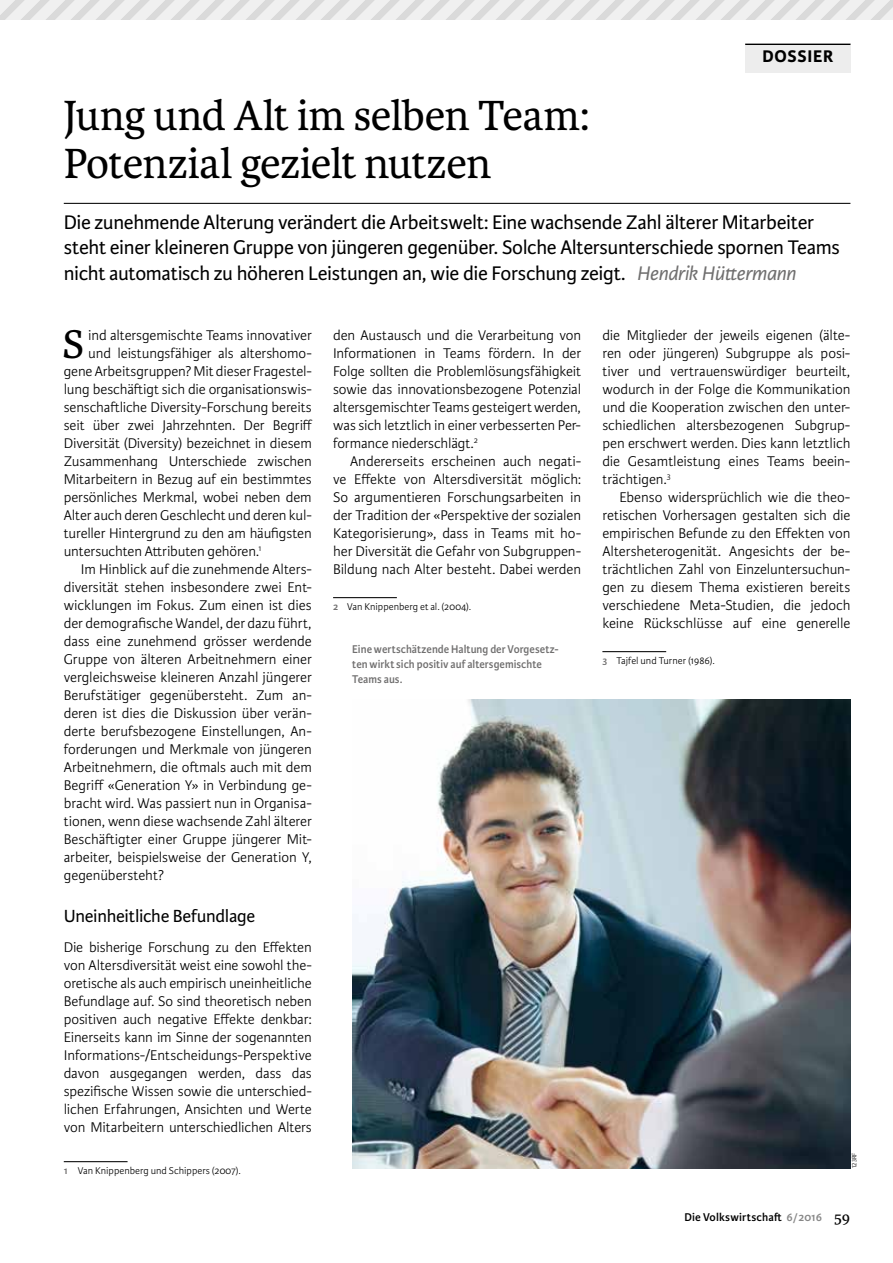
<style>
.page{position:relative;width:893px;height:1263px;background:#fff}
.page>*{position:absolute;margin:0;border:0;box-sizing:border-box;transform-origin:0 0}
.t1{font:45px/48px "Karmina";letter-spacing:-.01em;color:#000}
.t2{font:42.75px "Karmina";color:#000}
.t3{font:21px/25.5px "Karmina Sans";letter-spacing:-.015em;color:#000}
.t4{font:18.75px "Karmina Sans";letter-spacing:-.015em;color:#000}
.t5{font:700 18px "Karmina Sans";letter-spacing:.04em;color:#000}
.t6{font:300 15px/18px "Karmina Sans";letter-spacing:-.005em;color:#000;text-align:justify}
.t7{font:600 12px/15px "Karmina Sans";letter-spacing:.005em;color:#706f6f;scale:.95 1}
.t8{font:600 12px "Karmina Sans";letter-spacing:.01em;color:#000}
.t9{font:300 10.5px "Karmina Sans";color:#000}
.t10{font:300 6.75px "Karmina Sans";letter-spacing:.01em;color:#000}
.s1{font-style:italic;color:#706f6f}
.s2{font-weight:600;color:#706f6f}
.s3{color:#878787}
.s4{font-family:"Karmina";font-weight:400;font-size:16.5px}
</style>
<div class="page">
<div style="left:745px;top:43px;width:105px;height:29px;background:#ededed"></div>
<hr style="left:745px;top:44px;width:105px;height:1px;background:#000">
<svg style="left:0;top:0;width:893px;height:20px"></svg>
<hr style="left:64px;top:203px;width:786px;height:1px;background:#000">
<hr style="left:64px;top:1161px;width:64px;height:1px;background:#000">
<hr style="left:333px;top:597px;width:64px;height:1px;background:#000">
<hr style="left:602px;top:651px;width:64px;height:1px;background:#000">
<img style="left:352px;top:700px;width:498px;height:468px">
<p class="t5" style="left:762px;top:46px;width:72px">DOSSIER</p>
<h1 class="t1" style="left:64px;top:92px;width:527px">Jung und Alt im selben Team:<br>Potenzial gezielt nutzen</h1>
<p class="t3" style="left:64px;top:209px;width:778px">Die zunehmende Alterung verändert die Arbeitswelt: Eine wachsende Zahl älterer Mitarbeiter steht einer kleineren Gruppe von jüngeren gegenüber. Solche Altersunterschiede spornen Teams nicht automatisch zu höheren Leistungen an, wie die Forschung zeigt. <span class="s1">Hendrik Hüttermann</span></p>
<h2 class="t2" style="left:62px;top:320px;width:23px">S</h2>
<p class="t6" style="left:88px;top:326px;width:225px">ind altersgemischte Teams innovativer</p>
<p class="t6" style="left:88px;top:344px;width:225px">und leistungsfähiger als altershomo-</p>
<p class="t6" style="left:64px;top:362px;width:250px">gene Arbeitsgruppen? Mit dieser Fragestel-</p>
<p class="t6" style="left:64px;top:380px;width:250px">lung beschäftigt sich die organisationswis-</p>
<p class="t6" style="left:64px;top:398px;width:250px">senschaftliche Diversity-Forschung bereits</p>
<p class="t6" style="left:64px;top:416px;width:250px">seit über zwei Jahrzehnten. Der Begriff</p>
<p class="t6" style="left:64px;top:434px;width:250px">Diversität (Diversity) bezeichnet in diesem</p>
<p class="t6" style="left:64px;top:452px;width:250px">Zusammenhang Unterschiede zwischen</p>
<p class="t6" style="left:64px;top:470px;width:250px">Mitarbeitern in Bezug auf ein bestimmtes</p>
<p class="t6" style="left:64px;top:488px;width:250px">persönliches Merkmal, wobei neben dem</p>
<p class="t6" style="left:64px;top:506px;width:250px">Alter auch deren Geschlecht und deren kul-</p>
<p class="t6" style="left:64px;top:524px;width:250px">tureller Hintergrund zu den am häufigsten</p>
<p class="t6" style="left:64px;top:542px;width:199px">untersuchten Attributen gehören.<sup>1</sup></p>
<p class="t6" style="left:81px;top:560px;width:231px">Im Hinblick auf die zunehmende Alters-</p>
<p class="t6" style="left:64px;top:578px;width:250px">diversität stehen insbesondere zwei Ent-</p>
<p class="t6" style="left:64px;top:596px;width:250px">wicklungen im Fokus. Zum einen ist dies</p>
<p class="t6" style="left:64px;top:614px;width:250px">der demografische Wandel, der dazu führt,</p>
<p class="t6" style="left:64px;top:632px;width:250px">dass eine zunehmend grösser werdende</p>
<p class="t6" style="left:64px;top:650px;width:250px">Gruppe von älteren Arbeitnehmern einer</p>
<p class="t6" style="left:64px;top:668px;width:250px">vergleichsweise kleineren Anzahl jüngerer</p>
<p class="t6" style="left:64px;top:686px;width:250px">Berufstätiger gegenübersteht. Zum an-</p>
<p class="t6" style="left:64px;top:704px;width:250px">deren ist dies die Diskussion über verän-</p>
<p class="t6" style="left:64px;top:722px;width:250px">derte berufsbezogene Einstellungen, An-</p>
<p class="t6" style="left:64px;top:740px;width:250px">forderungen und Merkmale von jüngeren</p>
<p class="t6" style="left:64px;top:758px;width:250px">Arbeitnehmern, die oftmals auch mit dem</p>
<p class="t6" style="left:64px;top:776px;width:250px">Begriff «Generation Y» in Verbindung ge-</p>
<p class="t6" style="left:64px;top:794px;width:250px">bracht wird. Was passiert nun in Organisa-</p>
<p class="t6" style="left:64px;top:812px;width:250px">tionen, wenn diese wachsende Zahl älterer</p>
<p class="t6" style="left:64px;top:830px;width:250px">Beschäftigter einer Gruppe jüngerer Mit-</p>
<p class="t6" style="left:64px;top:848px;width:250px">arbeiter, beispielsweise der Generation Y,</p>
<p class="t6" style="left:64px;top:866px;width:102px">gegenübersteht?</p>
<p class="t4" style="left:64px;top:906px;width:193px">Uneinheitliche Befundlage</p>
<p class="t6" style="left:64px;top:938px;width:250px">Die bisherige Forschung zu den Effekten von Altersdiversität weist eine sowohl the&shy;oretische als auch empirisch uneinheitliche Befundlage auf. So sind theoretisch neben positiven auch negative Effekte denkbar:<br>Einerseits kann im Sinne der sogenannten Informations-/Entscheidungs-Perspektive davon ausgegangen werden, dass das spezifische Wissen sowie die unterschied&shy;lichen Erfahrungen, Ansichten und Werte von Mitarbeitern unterschiedlichen Alters</p>
<p class="t9" style="left:64px;top:1165px;width:178px"><span class="s2">1</span> Van Knippenberg und Schippers (2007).</p>
<p class="t6" style="left:333px;top:326px;width:250px">den Austausch und die Verarbeitung von Informationen in Teams fördern. In der Folge sollten die Problemlösungsfähigkeit sowie das innovationsbezogene Potenzial altersgemischter Teams gesteigert werden, was sich letztlich in einer verbesserten Per&shy;formance niederschlägt.<sup>2</sup></p>
<p class="t6" style="left:333px;top:452px;width:250px;text-indent:17px">Andererseits erscheinen auch negati&shy;ve Effekte von Altersdiversität möglich:<br>So argumentieren Forschungsarbeiten in der Tradition der «Perspektive der sozialen Kategorisierung», dass in Teams mit ho&shy;her Diversität die Gefahr von Subgruppen-Bildung nach Alter besteht. Dabei werden</p>
<p class="t9" style="left:333px;top:601px;width:139px"><span class="s2">2</span> Van Knippenberg et al. (2004).</p>
<p class="t7" style="left:352px;top:642px;width:219px">Eine wertschätzende Haltung der Vorgesetz&shy;ten wirkt sich positiv auf altersgemischte<br>Teams aus.</p>
<p class="t6" style="left:602px;top:326px;width:250px">die Mitglieder der jeweils eigenen (älte&shy;ren oder jüngeren) Subgruppe als posi&shy;tiver und vertrauenswürdiger beurteilt, wodurch in der Folge die Kommunikation und die Kooperation zwischen den unter&shy;schiedlichen altersbezogenen Subgrup&shy;pen erschwert werden. Dies kann letztlich die Gesamtleistung eines Teams beein&shy;trächtigen.<sup>3</sup></p>
<p class="t6" style="left:602px;top:488px;width:250px;text-indent:17px">Ebenso widersprüchlich wie die theo&shy;retischen Vorhersagen gestalten sich die empirischen Befunde zu den Effekten von Altersheterogenität. Angesichts der be&shy;trächtlichen Zahl von Einzeluntersuchun&shy;gen zu diesem Thema existieren bereits verschiedene Meta-Studien, die jedoch keine Rückschlüsse auf eine generelle</p>
<p class="t9" style="left:602px;top:655px;width:114px"><span class="s2">3</span> Tajfel und Turner (1986).</p>
<p class="t10" style="left:850px;top:1168px;width:17px;rotate:-90deg">123RF</p>
<p class="t8" style="left:684px;top:1210px;width:167px">Die Volkswirtschaft <span class="s3">6/2016</span> <span class="s4">59</span></p>
</div>
